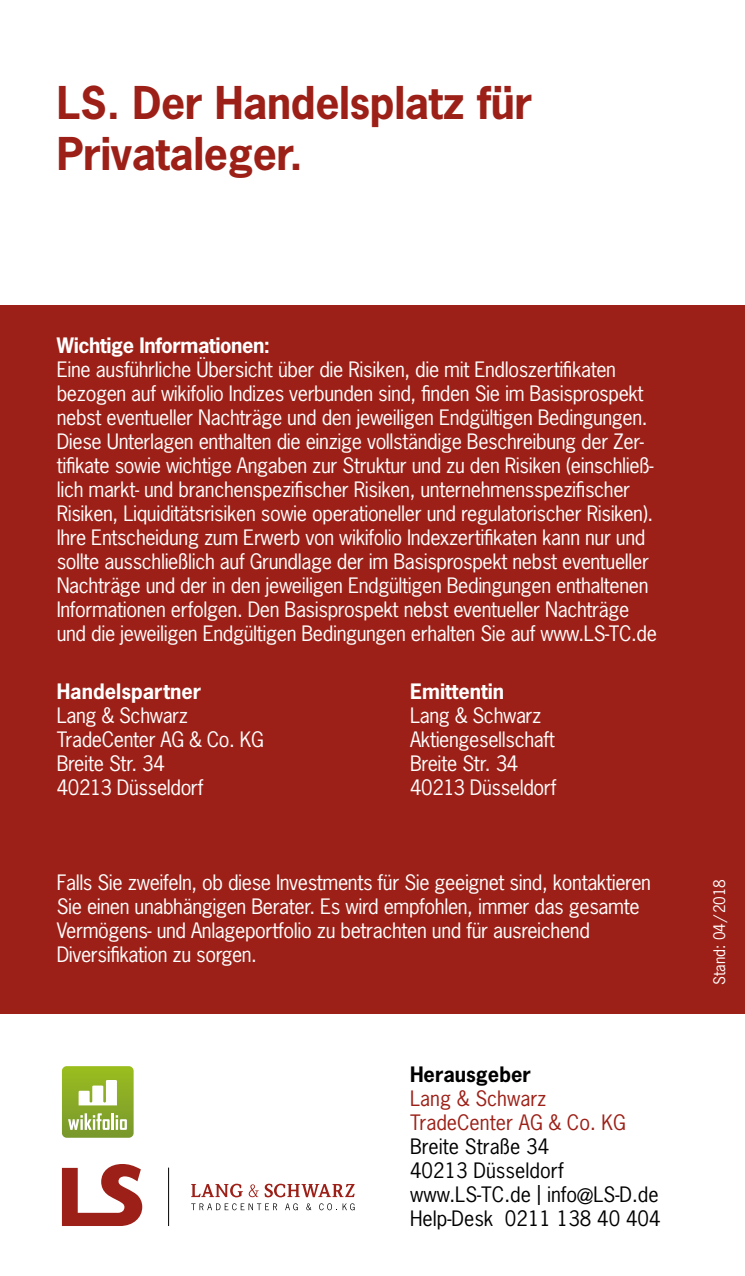
<style>
.page{position:relative;width:745px;height:1276px;background:#fff}
.page>*{position:absolute;margin:0;border:0;box-sizing:border-box;transform-origin:0 0}
.t1{font:700 42.5px/51px "News Gothic LT";letter-spacing:-.01em;color:#9c2017}
.t2{font:20px/24px "News Gothic LT";letter-spacing:-.02em;color:#fff}
.t3{font:20px/24px "News Gothic LT";color:#000}
.t4{font:20px/24px "News Gothic LT";color:#9c2017}
.t5{font:700 20px "News Gothic LT";color:#fff}
.t6{font:700 20px "News Gothic LT";letter-spacing:-.02em;color:#fff}
.t7{font:700 20px "News Gothic LT";color:#000}
.t8{font:15px "News Gothic LT";color:#fff}
</style>
<div class="page">
<div style="left:0;top:305px;width:744px;height:708px;background:#9c2017"></div>
<svg style="left:62px;top:1066px;width:71px;height:71px"></svg>
<svg style="left:120px;top:1119px;width:7px;height:11px"></svg>
<svg style="left:191px;top:1183px;width:163px;height:14px"></svg>
<svg style="left:62px;top:1164px;width:80px;height:62px"></svg>
<hr style="left:168px;top:1167px;width:1px;height:59px;background:#000">
<svg style="left:191px;top:1203px;width:86px;height:7px"></svg>
<svg style="left:285px;top:1203px;width:12px;height:7px"></svg>
<svg style="left:306px;top:1203px;width:5px;height:7px"></svg>
<svg style="left:319px;top:1203px;width:13px;height:7px"></svg>
<svg style="left:342px;top:1203px;width:12px;height:7px"></svg>
<h1 class="t1" style="left:57px;top:77px;width:476px">LS. Der Handelsplatz für<br>Privataleger.</h1>
<p class="t6" style="left:57px;top:332px;width:215px">Wichtige Informationen:</p>
<p class="t2" style="left:57px;top:357px;width:601px">Eine ausführliche Übersicht über die Risiken, die mit Endloszertifikaten bezogen auf wikifolio Indizes verbunden sind, finden Sie im Basisprospekt nebst eventueller Nachträge und den jeweiligen Endgültigen Bedingungen.<br>Diese Unterlagen enthalten die einzige vollständige Beschreibung der Zer&shy;tifikate sowie wichtige Angaben zur Struktur und zu den Risiken (einschließ&shy;lich markt- und branchenspezifischer Risiken, unternehmensspezifischer Risiken, Liquiditätsrisiken sowie operationeller und regulatorischer Risiken).<br>Ihre Entscheidung zum Erwerb von wikifolio Indexzertifikaten kann nur und sollte ausschließlich auf Grundlage der im Basisprospekt nebst eventueller Nachträge und der in den jeweiligen Endgültigen Bedingungen enthaltenen Informationen erfolgen. Den Basisprospekt nebst eventueller Nachträge und die jeweiligen Endgültigen Bedingungen erhalten Sie auf www.LS-TC.de</p>
<p class="t5" style="left:57px;top:678px;width:146px">Handelspartner</p>
<p class="t2" style="left:57px;top:703px;width:208px">Lang &amp; Schwarz<br>TradeCenter AG &amp; Co. KG<br>Breite Str. 34<br>40213 Düsseldorf</p>
<p class="t5" style="left:410px;top:678px;width:96px">Emittentin</p>
<p class="t2" style="left:410px;top:703px;width:148px">Lang &amp; Schwarz<br>Aktiengesellschaft<br>Breite Str. 34<br>40213 Düsseldorf</p>
<p class="t2" style="left:57px;top:870px;width:595px">Falls Sie zweifeln, ob diese Investments für Sie geeignet sind, kontaktieren Sie einen unabhängigen Berater. Es wird empfohlen, immer das gesamte Vermögens- und Anlageportfolio zu betrachten und für ausreichend Diversifikation zu sorgen.</p>
<p class="t7" style="left:410px;top:1061px;width:122px">Herausgeber</p>
<p class="t4" style="left:410px;top:1086px;width:217px">Lang &amp; Schwarz<br>TradeCenter AG &amp; Co. KG</p>
<p class="t3" style="left:410px;top:1134px;width:252px">Breite Straße 34<br>40213 Düsseldorf www.LS-TC.de | info@LS-D.de<br>Help-Desk 0211 138 40 404</p>
<p class="t8" style="left:709px;top:985px;width:107px;rotate:-90deg">Stand: 04 / 2018</p>
</div>
